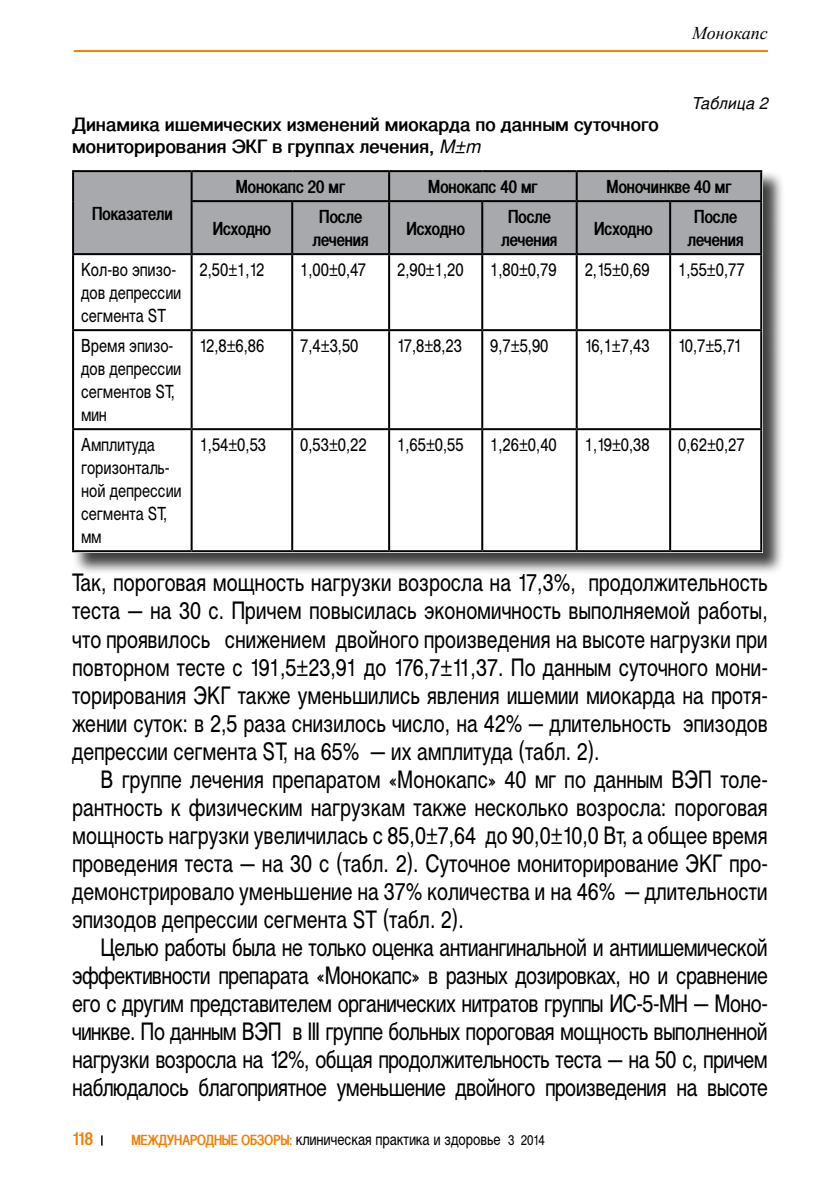
<style>
.page{position:relative;width:840px;height:1191px;background:#fff}
.page>*{position:absolute;margin:0;border:0;box-sizing:border-box;transform-origin:0 0}
.t1{font:24px/28px "Helvetica Narrow";color:#000;text-align:justify}
.t2{font:18px/23px "Helvetica Narrow";color:#000}
.t3{font:700 18px/23px "Helvetica Narrow";color:#000;text-align:center}
.t4{font:700 18px/22px "Nimbus Sans";color:#000}
.t5{font:italic 18px "Times New Roman";color:#000}
.t6{font:700 18px "Helvetica Narrow";color:#f57d00}
.t7{font:16px "Helvetica Narrow";color:#000}
.t8{font:italic 16px "Nimbus Sans";letter-spacing:.005em;color:#000}
.s1{font-weight:400;font-style:italic}
.s2{font-weight:700}
.s3{font-weight:700;font-size:14px;color:#f57d00}
.s4{font-size:14px}
</style>
<div class="page">
<svg style="left:101px;top:1135px;width:2px;height:10px"></svg>
<hr style="left:74px;top:50px;width:693px;height:2px;background:#f57d00">
<div style="left:73px;top:170px;width:711px;height:405px;background:#000;opacity:.75"></div>
<div style="left:72px;top:170px;width:689px;height:382px;background:#fff"></div>
<div style="left:74px;top:172px;width:685px;height:81px;background:#a7a9ac"></div>
<hr style="left:72px;top:170px;width:119px;height:2px;background:#000">
<hr style="left:72px;top:172px;width:2px;height:29px;background:#000">
<hr style="left:191px;top:170px;width:101px;height:2px;background:#000">
<hr style="left:190px;top:172px;width:2px;height:28px;background:#000">
<hr style="left:292px;top:170px;width:97px;height:2px;background:#000">
<hr style="left:389px;top:170px;width:93px;height:2px;background:#000">
<hr style="left:388px;top:172px;width:2px;height:28px;background:#000">
<hr style="left:482px;top:170px;width:94px;height:2px;background:#000">
<hr style="left:576px;top:170px;width:93px;height:2px;background:#000">
<hr style="left:575px;top:172px;width:2px;height:28px;background:#000">
<hr style="left:669px;top:170px;width:92px;height:2px;background:#000">
<hr style="left:759px;top:172px;width:2px;height:28px;background:#000">
<hr style="left:72px;top:201px;width:2px;height:52px;background:#000">
<hr style="left:190px;top:200px;width:102px;height:2px;background:#000">
<hr style="left:190px;top:202px;width:2px;height:51px;background:#000">
<hr style="left:292px;top:200px;width:97px;height:2px;background:#000">
<hr style="left:291px;top:202px;width:2px;height:51px;background:#000">
<hr style="left:389px;top:200px;width:93px;height:2px;background:#000">
<hr style="left:388px;top:202px;width:2px;height:51px;background:#000">
<hr style="left:482px;top:200px;width:94px;height:2px;background:#000">
<hr style="left:481px;top:202px;width:2px;height:51px;background:#000">
<hr style="left:576px;top:200px;width:93px;height:2px;background:#000">
<hr style="left:575px;top:202px;width:2px;height:51px;background:#000">
<hr style="left:669px;top:200px;width:92px;height:2px;background:#000">
<hr style="left:668px;top:202px;width:2px;height:51px;background:#000">
<hr style="left:759px;top:202px;width:2px;height:51px;background:#000">
<hr style="left:72px;top:253px;width:119px;height:2px;background:#000">
<hr style="left:72px;top:255px;width:2px;height:74px;background:#000">
<hr style="left:191px;top:253px;width:101px;height:2px;background:#000">
<hr style="left:190px;top:255px;width:2px;height:74px;background:#000">
<hr style="left:292px;top:253px;width:97px;height:2px;background:#000">
<hr style="left:291px;top:255px;width:2px;height:74px;background:#000">
<hr style="left:389px;top:253px;width:93px;height:2px;background:#000">
<hr style="left:388px;top:255px;width:2px;height:74px;background:#000">
<hr style="left:482px;top:253px;width:94px;height:2px;background:#000">
<hr style="left:481px;top:255px;width:2px;height:74px;background:#000">
<hr style="left:576px;top:253px;width:93px;height:2px;background:#000">
<hr style="left:575px;top:255px;width:2px;height:74px;background:#000">
<hr style="left:669px;top:253px;width:92px;height:2px;background:#000">
<hr style="left:668px;top:255px;width:2px;height:74px;background:#000">
<hr style="left:759px;top:255px;width:2px;height:74px;background:#000">
<hr style="left:72px;top:329px;width:119px;height:2px;background:#000">
<hr style="left:72px;top:331px;width:2px;height:97px;background:#000">
<hr style="left:191px;top:329px;width:101px;height:2px;background:#000">
<hr style="left:190px;top:331px;width:2px;height:97px;background:#000">
<hr style="left:292px;top:329px;width:97px;height:2px;background:#000">
<hr style="left:291px;top:331px;width:2px;height:97px;background:#000">
<hr style="left:389px;top:329px;width:93px;height:2px;background:#000">
<hr style="left:388px;top:331px;width:2px;height:97px;background:#000">
<hr style="left:482px;top:329px;width:94px;height:2px;background:#000">
<hr style="left:481px;top:331px;width:2px;height:97px;background:#000">
<hr style="left:576px;top:329px;width:93px;height:2px;background:#000">
<hr style="left:575px;top:331px;width:2px;height:97px;background:#000">
<hr style="left:669px;top:329px;width:92px;height:2px;background:#000">
<hr style="left:668px;top:331px;width:2px;height:97px;background:#000">
<hr style="left:759px;top:331px;width:2px;height:97px;background:#000">
<hr style="left:72px;top:428px;width:119px;height:2px;background:#000">
<hr style="left:72px;top:430px;width:2px;height:120px;background:#000">
<hr style="left:191px;top:428px;width:101px;height:2px;background:#000">
<hr style="left:190px;top:430px;width:2px;height:120px;background:#000">
<hr style="left:292px;top:428px;width:97px;height:2px;background:#000">
<hr style="left:291px;top:430px;width:2px;height:120px;background:#000">
<hr style="left:389px;top:428px;width:93px;height:2px;background:#000">
<hr style="left:388px;top:430px;width:2px;height:120px;background:#000">
<hr style="left:482px;top:428px;width:94px;height:2px;background:#000">
<hr style="left:481px;top:430px;width:2px;height:120px;background:#000">
<hr style="left:576px;top:428px;width:93px;height:2px;background:#000">
<hr style="left:575px;top:430px;width:2px;height:120px;background:#000">
<hr style="left:669px;top:428px;width:92px;height:2px;background:#000">
<hr style="left:668px;top:430px;width:2px;height:120px;background:#000">
<hr style="left:759px;top:430px;width:2px;height:120px;background:#000">
<hr style="left:72px;top:550px;width:119px;height:2px;background:#000">
<hr style="left:191px;top:550px;width:101px;height:2px;background:#000">
<hr style="left:292px;top:550px;width:97px;height:2px;background:#000">
<hr style="left:389px;top:550px;width:93px;height:2px;background:#000">
<hr style="left:482px;top:550px;width:94px;height:2px;background:#000">
<hr style="left:576px;top:550px;width:93px;height:2px;background:#000">
<hr style="left:669px;top:550px;width:92px;height:2px;background:#000">
<p class="t5" style="left:691px;top:21px;width:77px">Монокапс</p>
<p class="t4" style="left:72px;top:113px;width:587px">Динамика ишемических изменений миокарда по данным суточного мониторирования ЭКГ в группах лечения, <span class="s1">M±m</span></p>
<p class="t8" style="left:691px;top:93px;width:78px">Таблица 2</p>
<p class="t3" style="left:92px;top:202px;width:82px">Показатели</p>
<p class="t3" style="left:236px;top:175px;width:111px">Монокапс 20 мг</p>
<p class="t3" style="left:428px;top:175px;width:111px">Монокапс 40 мг</p>
<p class="t3" style="left:606px;top:175px;width:126px">Моночинкве 40 мг</p>
<p class="t3" style="left:212px;top:217px;width:60px">Исходно</p>
<p class="t3" style="left:312px;top:205px;width:57px">После лечения</p>
<p class="t3" style="left:406px;top:217px;width:60px">Исходно</p>
<p class="t3" style="left:501px;top:205px;width:57px">После лечения</p>
<p class="t3" style="left:594px;top:217px;width:60px">Исходно</p>
<p class="t3" style="left:687px;top:205px;width:57px">После лечения</p>
<p class="t2" style="left:81px;top:258px;width:102px">Кол-во эпизо&shy;дов депрессии сегмента ST</p>
<p class="t2" style="left:199px;top:258px;width:66px">2,50±1,12</p>
<p class="t2" style="left:300px;top:258px;width:67px">1,00±0,47</p>
<p class="t2" style="left:397px;top:258px;width:68px">2,90±1,20</p>
<p class="t2" style="left:490px;top:258px;width:68px">1,80±0,79</p>
<p class="t2" style="left:584px;top:258px;width:67px">2,15±0,69</p>
<p class="t2" style="left:677px;top:258px;width:68px">1,55±0,77</p>
<p class="t2" style="left:81px;top:334px;width:102px">Время эпизо&shy;дов депрессии сегментов ST, мин</p>
<p class="t2" style="left:199px;top:334px;width:66px">12,8±6,86</p>
<p class="t2" style="left:300px;top:334px;width:60px">7,4±3,50</p>
<p class="t2" style="left:397px;top:334px;width:66px">17,8±8,23</p>
<p class="t2" style="left:490px;top:334px;width:60px">9,7±5,90</p>
<p class="t2" style="left:584px;top:334px;width:66px">16,1±7,43</p>
<p class="t2" style="left:677px;top:334px;width:65px">10,7±5,71</p>
<p class="t2" style="left:81px;top:433px;width:102px">Амплитуда горизонталь&shy;ной депрессии сегмента ST, мм</p>
<p class="t2" style="left:199px;top:433px;width:68px">1,54±0,53</p>
<p class="t2" style="left:300px;top:433px;width:68px">0,53±0,22</p>
<p class="t2" style="left:397px;top:433px;width:68px">1,65±0,55</p>
<p class="t2" style="left:490px;top:433px;width:68px">1,26±0,40</p>
<p class="t2" style="left:584px;top:433px;width:66px">1,19±0,38</p>
<p class="t2" style="left:677px;top:433px;width:68px">0,62±0,27</p>
<p class="t1" style="left:72px;top:569px;width:697px">Так, пороговая мощность нагрузки возросла на 17,3%, продолжительность теста — на 30 с. Причем повысилась экономичность выполняемой работы, что проявилось снижением двойного произведения на высоте нагрузки при повторном тесте с 191,5±23,91 до 176,7±11,37. По данным суточного мони&shy;торирования ЭКГ также уменьшились явления ишемии миокарда на протя&shy;жении суток: в 2,5 раза снизилось число, на 42% — длительность эпизодов депрессии сегмента ST, на 65% — их амплитуда (табл. 2).</p>
<p class="t1" style="left:72px;top:765px;width:697px;text-indent:28px">В группе лечения препаратом <span class="s2">«</span>Монокапс<span class="s2">»</span> 40 мг по данным ВЭП толе&shy;рантность к физическим нагрузкам также несколько возросла: пороговая мощность нагрузки увеличилась с 85,0±7,64 до 90,0±10,0 Вт, а общее время проведения теста — на 30 с (табл. 2). Суточное мониторирование ЭКГ про&shy;демонстрировало уменьшение на 37% количества и на 46% — длительности эпизодов депрессии сегмента ST (табл. 2).</p>
<p class="t1" style="left:72px;top:933px;width:697px;text-indent:28px">Целью работы была не только оценка антиангинальной и антиишемической эффективности препарата <span class="s2">«</span>Монокапс<span class="s2">»</span> в разных дозировках, но и сравнение его с другим представителем органических нитратов группы ИС-5-МН — Моно&shy;чинкве. По данным ВЭП в III группе больных пороговая мощность выполненной нагрузки возросла на 12%, общая продолжительность теста — на 50 с, причем наблюдалось благоприятное уменьшение двойного произведения на высоте</p>
<p class="t6" style="left:72px;top:1129px;width:22px">118</p>
<p class="t7" style="left:131px;top:1130px;width:414px"><span class="s3">Международные обзоры:</span> клиническая практика и здоровье <span class="s4">3 2014</span></p>
</div>
